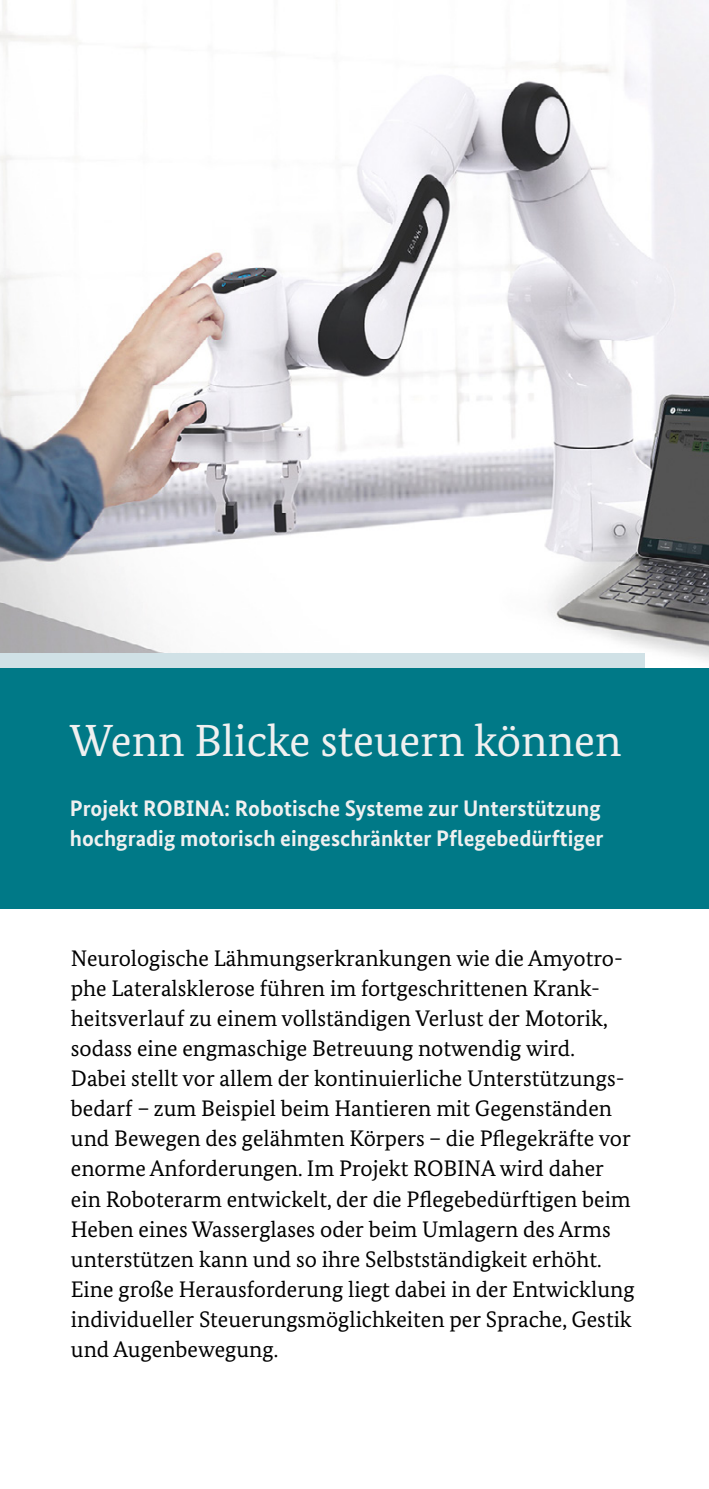
<style>
.page{position:relative;width:709px;height:1489px;background:#fff}
.page>*{position:absolute;margin:0;border:0;box-sizing:border-box;transform-origin:0 0}
.t1{font:45px "Bundes Serif";color:#f0f0f0}
.t2{font:22.5px/30px "Bundes Serif";color:#000}
.t3{font:700 22.5px/30px "Bundes Sans";color:#f0f0f0}
</style>
<div class="page">
<img style="left:0;top:0;width:709px;height:668px">
<div style="left:0;top:653px;width:644px;height:103px;background:#d0e1e6"></div>
<div style="left:0;top:668px;width:709px;height:241px;background:#007987"></div>
<h1 class="t1" style="left:70px;top:713px;width:553px">Wenn Blicke steuern können</h1>
<p class="t3" style="left:70px;top:793px;width:535px">Projekt ROBINA: Robotische Systeme zur Unterstützung hochgradig motorisch eingeschränkter Pflegebedürftiger</p>
<p class="t2" style="left:71px;top:943px;width:565px">Neurologische Lähmungserkrankungen wie die Amyotro&shy;phe Lateralsklerose führen im fortgeschrittenen Krank&shy;heitsverlauf zu einem vollständigen Verlust der Motorik, sodass eine engmaschige Betreuung notwendig wird.<br>Dabei stellt vor allem der kontinuierliche Unterstützungs&shy;bedarf – zum Beispiel beim Hantieren mit Gegenständen und Bewegen des gelähmten Körpers – die Pflegekräfte vor enorme Anforderungen. Im Projekt ROBINA wird daher ein Roboterarm entwickelt, der die Pflegebedürftigen beim Heben eines Wasserglases oder beim Umlagern des Arms unterstützen kann und so ihre Selbstständigkeit erhöht.<br>Eine große Herausforderung liegt dabei in der Entwicklung individueller Steuerungsmöglichkeiten per Sprache, Gestik und Augenbewegung.</p>
</div>
